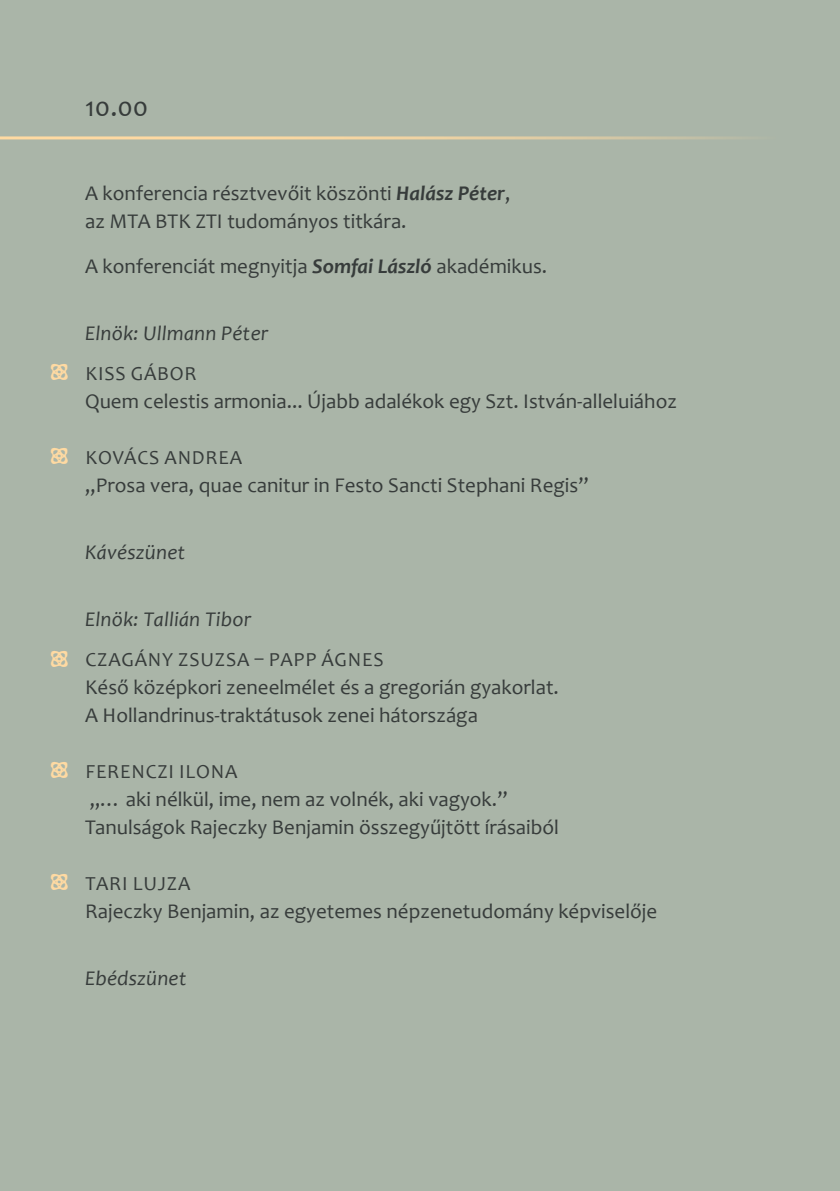
<style>
.page{position:relative;width:840px;height:1191px;background:#fff}
.page>*{position:absolute;margin:0;border:0;box-sizing:border-box;transform-origin:0 0}
.t1{font:28px "Candara";color:#373c3b}
.t2{font:22px "Telegdi Pro Dings";color:#ffdaa2}
.t3{font:21px/28px "Candara";color:#373c3b}
.t4{font:italic 21px "Candara";letter-spacing:.01em;color:#373c3b}
.t5{font:20px "Candara";letter-spacing:.04em;color:#373c3b}
.s1{font-weight:700;font-style:italic}
</style>
<div class="page">
<div style="left:0;top:0;width:839px;height:1191px;background:#aab5a8"></div>
<hr style="left:0;top:136px;width:775px;height:3px;background:#ffdaa2">
<h1 class="t1" style="left:85px;top:89px;width:64px">10.00</h1>
<p class="t3" style="left:85px;top:179px;width:426px">A konferencia résztvevőit köszönti <span class="s1">Halász Péter</span>, az MTA BTK ZTI tudományos titkára.</p>
<p class="t3" style="left:85px;top:252px;width:463px">A konferenciát megnyitja <span class="s1">Somfai László</span> akadémikus.</p>
<p class="t2" style="left:49px;top:361px;width:22px">„</p>
<p class="t2" style="left:49px;top:444px;width:22px">„</p>
<p class="t4" style="left:85px;top:320px;width:185px">Elnök: Ullmann Péter</p>
<p class="t5" style="left:85px;top:360px;width:112px">Ki ss Gábor</p>
<p class="t3" style="left:85px;top:387px;width:593px">Quem celestis armonia... Újabb adalékok egy Szt. István-alleluiához</p>
<p class="t5" style="left:85px;top:444px;width:155px">Kovács Andrea</p>
<p class="t3" style="left:85px;top:471px;width:505px">„Prosa vera, quae canitur in Festo Sancti Stephani Regis”</p>
<p class="t4" style="left:85px;top:539px;width:102px">Kávészünet</p>
<p class="t2" style="left:49px;top:647px;width:22px">„</p>
<p class="t2" style="left:49px;top:758px;width:22px">„</p>
<p class="t2" style="left:49px;top:870px;width:22px">„</p>
<p class="t4" style="left:85px;top:606px;width:168px">Elnök: Tallián Tibor</p>
<p class="t5" style="left:85px;top:646px;width:208px">Czagány Zsuzsa – Papp</p>
<p class="t5" style="left:321px;top:646px;width:63px">Ágnes</p>
<p class="t3" style="left:85px;top:673px;width:475px">Késő középkori zeneelmélet és a gregorián gyakorlat.<br>A Hollandrinus-traktátusok zenei hátországa</p>
<p class="t5" style="left:85px;top:758px;width:151px">Ferenczi Ilona</p>
<p class="t3" style="left:85px;top:785px;width:475px">„… aki nélkül, ime, nem az volnék, aki vagyok.”<br>Tanulságok Rajeczky Benjamin összegyűjtött írásaiból</p>
<p class="t5" style="left:85px;top:870px;width:94px">Tari Lujza</p>
<p class="t3" style="left:85px;top:897px;width:573px">Rajeczky Benjamin, az egyetemes népzenetudomány képviselője</p>
<p class="t4" style="left:85px;top:965px;width:103px">Ebédszünet</p>
</div>
